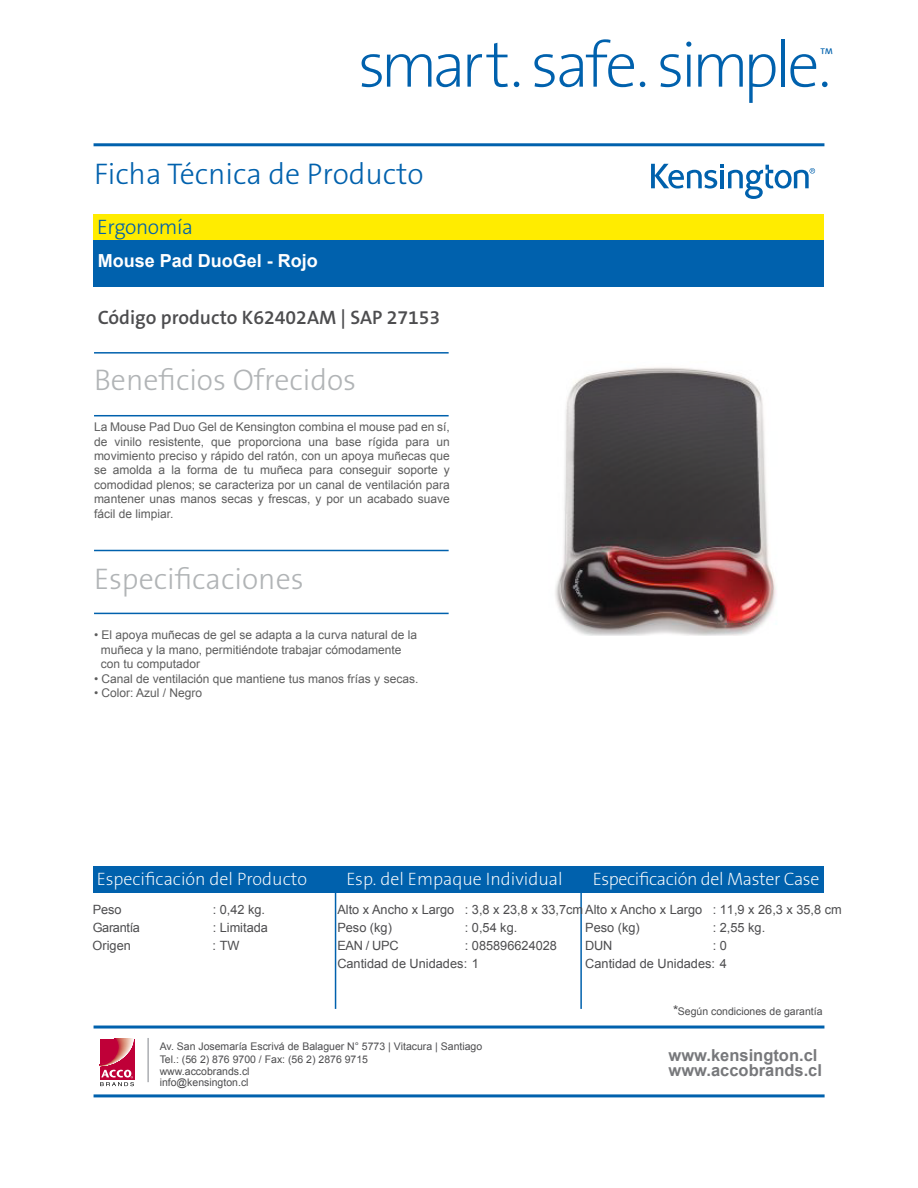
<style>
.page{position:relative;width:918px;height:1188px;background:#fff}
.page>*{position:absolute;margin:0;border:0;box-sizing:border-box;transform-origin:0 0}
.t1{font:64.5px "The Sans KENSINGTON2 XL";letter-spacing:-.06em;color:#0061ad}
.t2{font:30px "The Sans KENSINGTON3 Li";color:#b1b4b6}
.t3{font:30px "The Sans KENSINGTON3 Li";color:#0061ad}
.t4{font:21px "The Sans KENSINGTON3 Li";letter-spacing:-.02em;color:#0061ad}
.t5{font:20.25px "The Sans KENSINGTON2 XL";color:#0061ad}
.t6{font:19.5px "The Sans KENSINGTON6 SB";color:#4d4d4f}
.t7{font:18px "The Sans KENSINGTON2 XL";color:#fff}
.t8{font:18px "The Sans KENSINGTON2 XL";letter-spacing:-.02em;color:#fff}
.t9{font:700 18px "Arial";color:#fff}
.t10{font:700 16.5px/15.6px "Arial";color:#77787b}
.t11{font:12.75px/18px "Arial";color:#4d4d4f}
.t12{font:12.75px "Arial";letter-spacing:-.025em;color:#4d4d4f}
.t13{font:12px/14.4px "Arial";color:#5d5d5d;text-align:justify}
.t14{font:10.5px/12.6px "Arial";color:#4d4d4f}
.s1{font-size:13.5px}
</style>
<div class="page">
<hr style="left:94px;top:1094px;width:731px;height:3px;background:#0061ad">
<hr style="left:94px;top:1026px;width:730px;height:3px;background:#0061ad">
<hr style="left:94px;top:143px;width:730px;height:3px;background:#0061ad">
<div style="left:94px;top:214px;width:730px;height:26px;background:#ffec00"></div>
<hr style="left:94px;top:352px;width:355px;height:2px;background:#0061ad">
<hr style="left:94px;top:415px;width:355px;height:1px;background:#0061ad">
<hr style="left:94px;top:550px;width:355px;height:1px;background:#0061ad">
<hr style="left:94px;top:613px;width:355px;height:1px;background:#0061ad">
<div style="left:94px;top:866px;width:730px;height:27px;background:#0061ad"></div>
<hr style="left:335px;top:867px;width:1px;height:142px;background:#0061ad">
<hr style="left:580px;top:867px;width:2px;height:142px;background:#0061ad">
<svg style="left:99px;top:1038px;width:36px;height:49px"></svg>
<svg style="left:100px;top:1039px;width:34px;height:47px;background:#cb4b6a"></svg>
<hr style="left:147px;top:1038px;width:2px;height:44px;background:#abaeb2">
<div style="left:94px;top:240px;width:730px;height:47px;background:#0061ad"></div>
<svg style="left:651px;top:164px;width:164px;height:35px"></svg>
<img style="left:555px;top:367px;width:221px;height:268px">
<h1 class="t1" style="left:358px;top:30px;width:475px">smart. safe. simple.</h1>
<h3 class="t5" style="left:819px;top:44px;width:16px">™</h3>
<h2 class="t3" style="left:94px;top:158px;width:331px">Ficha Técnica de Producto</h2>
<h3 class="t4" style="left:97px;top:216px;width:97px">Ergonomía</h3>
<h3 class="t9" style="left:98px;top:249px;width:222px">Mouse Pad DuoGel - Rojo</h3>
<h3 class="t6" style="left:98px;top:307px;width:344px">Código producto K62402AM | SAP 27153</h3>
<h2 class="t2" style="left:94px;top:364px;width:264px">Beneficios Ofrecidos</h2>
<p class="t13" style="left:94px;top:420px;width:358px">La Mouse Pad Duo Gel de Kensington combina el mouse pad en sí, de vinilo resistente, que proporciona una base rígida para un movimiento preciso y rápido del ratón, con un apoya muñecas que se amolda a la forma de tu muñeca para conseguir soporte y comodidad plenos; se caracteriza por un canal de ventilación para mantener unas manos secas y frescas, y por un acabado suave fácil de limpiar.</p>
<h2 class="t2" style="left:94px;top:563px;width:211px">Especificaciones</h2>
<p class="t13" style="left:101px;top:628px;width:318px;text-align:left;text-indent:-7px">• El apoya muñecas de gel se adapta a la curva natural de la muñeca y la mano, permitiéndote trabajar cómodamente con tu computador</p>
<p class="t13" style="left:94px;top:671px;width:326px">• Canal de ventilación que mantiene tus manos frías y secas.</p>
<p class="t13" style="left:94px;top:686px;width:110px">• Color: Azul / Negro</p>
<h3 class="t7" style="left:97px;top:869px;width:212px">Especificación del Producto</h3>
<h3 class="t7" style="left:346px;top:869px;width:218px">Esp. del Empaque Individual</h3>
<h3 class="t8" style="left:593px;top:869px;width:228px">Especificación del Master Case</h3>
<p class="t11" style="left:93px;top:901px;width:31px">Peso</p>
<p class="t11" style="left:213px;top:901px;width:54px">: 0,42 kg.</p>
<p class="t12" style="left:93px;top:919px;width:49px">Garantía</p>
<p class="t11" style="left:213px;top:919px;width:57px">: Limitada</p>
<p class="t11" style="left:93px;top:937px;width:40px">Origen</p>
<p class="t11" style="left:213px;top:937px;width:28px">: TW</p>
<p class="t11" style="left:337px;top:901px;width:506px">Alto x Ancho x Largo : 3,8 x 23,8 x 33,7cm Alto x Ancho x Largo : 11,9 x 26,3 x 35,8 cm<br>Peso (kg)</p>
<p class="t11" style="left:585px;top:919px;width:56px">Peso (kg)</p>
<p class="t11" style="left:713px;top:919px;width:54px">: 2,55 kg.</p>
<p class="t11" style="left:585px;top:937px;width:28px">DUN</p>
<p class="t11" style="left:465px;top:919px;width:54px">: 0,54 kg.</p>
<p class="t11" style="left:337px;top:937px;width:63px">EAN / UPC</p>
<p class="t11" style="left:337px;top:937px;width:221px;text-indent:127px">: 085896624028<br>Cantidad de Unidades: 1</p>
<p class="t11" style="left:585px;top:937px;width:143px;text-align:right">: 0<br>Cantidad de Unidades: 4</p>
<p class="t14" style="left:673px;top:1005px;width:151px"><span class="s1">*</span>Según condiciones de garantía</p>
<p class="t14" style="left:160px;top:1040px;width:324px">Av. San Josemaría Escrivá de Balaguer N° 5773 | Vitacura | Santiago<br>Tel.: (56 2) 876 9700 / Fax: (56 2) 2876 9715<br>www.accobrands.cl</p>
<p class="t14" style="left:160px;top:1076px;width:90px">info@kensington.cl</p>
<h3 class="t10" style="left:669px;top:1047px;width:155px">www.kensington.cl www.accobrands.cl</h3>
</div>
